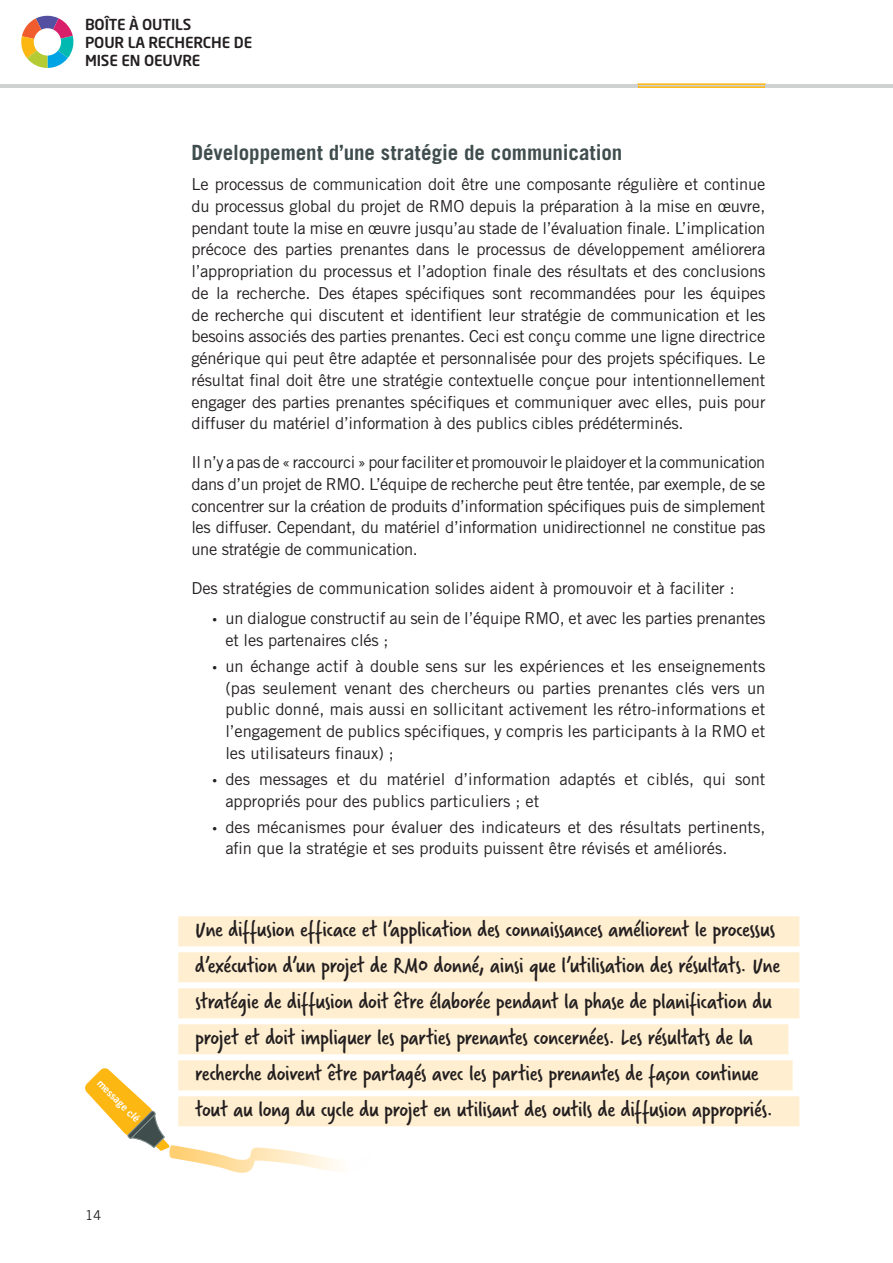
<style>
.page{position:relative;width:893px;height:1263px;background:#fff}
.page>*{position:absolute;margin:0;border:0;box-sizing:border-box;transform-origin:0 0}
.t1{font:24px/36px "Verveine W01";letter-spacing:-.015em;color:#231f20}
.t2{font:700 21px "Trade Gothic LT Std";color:#404d4d}
.t3{font:16.5px/21.8px "Trade Gothic LT Std";color:#231f20;text-align:justify}
.t4{font:500 15px/18.5px "Neo Sans Std";letter-spacing:-.01em;color:#231f20}
.t5{font:13.5px "Trade Gothic LT Std";color:#231f20}
.t6{font:10.5px "Trade Gothic LT Std Bd 2";color:#fff}
.s1{font-family:"Myriad Pro"}
</style>
<div class="page">
<div style="left:178px;top:916px;width:621px;height:30px;background:#ffeecf"></div>
<div style="left:178px;top:952px;width:621px;height:30px;background:#ffeecf"></div>
<div style="left:178px;top:988px;width:621px;height:30px;background:#ffeecf"></div>
<div style="left:178px;top:1024px;width:621px;height:30px;background:#ffeecf"></div>
<div style="left:178px;top:1060px;width:621px;height:30px;background:#ffeecf"></div>
<div style="left:178px;top:1096px;width:621px;height:30px;background:#ffeecf"></div>
<svg style="left:788px;top:1024px;width:11px;height:67px"></svg>
<svg style="left:85px;top:1068px;width:287px;height:105px"></svg>
<hr style="left:0;top:84px;width:128px;height:3px;background:#d0d2d2">
<hr style="left:255px;top:84px;width:128px;height:3px;background:#d0d2d2">
<svg style="left:637px;top:83px;width:129px;height:5px"></svg>
<hr style="left:510px;top:84px;width:128px;height:3px;background:#d0d2d2">
<hr style="left:383px;top:84px;width:127px;height:3px;background:#d0d2d2">
<hr style="left:765px;top:84px;width:128px;height:3px;background:#d0d2d2">
<hr style="left:128px;top:84px;width:127px;height:3px;background:#d0d2d2">
<svg style="left:21px;top:16px;width:52px;height:52px"></svg>
<div style="left:34px;top:28px;width:27px;height:28px;background:#fff;border-radius:50%"></div>
<p class="t4" style="left:85px;top:14px;width:169px">BOÎTE À OUTILS<br>POUR LA RECHERCHE DE<br>MISE EN OEUVRE</p>
<p class="t6" style="left:104px;top:1076px;width:57px;rotate:45deg">message clé</p>
<p class="t5" style="left:85px;top:1207px;width:18px">14</p>
<p class="t2" style="left:191px;top:139px;width:433px">Développement d’une stratégie de communication</p>
<p class="t3" style="left:191px;top:173px;width:576px">Le processus de communication doit être une composante régulière et continue du processus global du projet de RMO depuis la préparation à la mise en œuvre, pendant toute la mise en œuvre jusqu’au stade de l’évaluation finale. L’implication précoce des parties prenantes dans le processus de développement améliorera l’appropriation du processus et l’adoption finale des résultats et des conclusions de la recherche. Des étapes spécifiques sont recommandées pour les équipes de recherche qui discutent et identifient leur stratégie de communication et les besoins associés des parties prenantes. Ceci est conçu comme une ligne directrice générique qui peut être adaptée et personnalisée pour des projets spécifiques. Le résultat final doit être une stratégie contextuelle conçue pour intentionnellement engager des parties prenantes spécifiques et communiquer avec elles, puis pour diffuser du matériel d’information à des publics cibles prédéterminés.</p>
<p class="t3" style="left:191px;top:451px;width:576px">Il n’y a pas de « raccourci » pour faciliter et promouvoir le plaidoyer et la communication dans d’un projet de RMO. L’équipe de recherche peut être tentée, par exemple, de se concentrer sur la création de produits d’information spécifiques puis de simplement les diffuser. Cependant, du matériel d’information unidirectionnel ne constitue pas une stratégie de communication.</p>
<p class="t3" style="left:191px;top:577px;width:545px">Des stratégies de communication solides aident à promouvoir et à faciliter :</p>
<p class="t3" style="left:225px;top:607px;width:541px;text-indent:-13px"><span class="s1">•</span> un dialogue constructif au sein de l’équipe RMO, et avec les parties prenantes et les partenaires clés ;</p>
<p class="t3" style="left:225px;top:655px;width:542px;text-indent:-13px"><span class="s1">•</span> un échange actif à double sens sur les expériences et les enseignements (pas seulement venant des chercheurs ou parties prenantes clés vers un public donné, mais aussi en sollicitant activement les rétro-informations et l’engagement de publics spécifiques, y compris les participants à la RMO et les utilisateurs finaux) ;</p>
<p class="t3" style="left:225px;top:768px;width:541px;text-indent:-13px"><span class="s1">•</span> des messages et du matériel d’information adaptés et ciblés, qui sont appropriés pour des publics particuliers ; et</p>
<p class="t3" style="left:225px;top:816px;width:541px;text-indent:-13px"><span class="s1">•</span> des mécanismes pour évaluer des indicateurs et des résultats pertinents, afin que la stratégie et ses produits puissent être révisés et améliorés.</p>
<p class="t1" style="left:195px;top:911px;width:586px">Une diffusion efficace et l’application des connaissances améliorent le processus d’exécution d’un projet de RMO donné, ainsi que l’utilisation des résultats. Une stratégie de diffusion doit être élaborée pendant la phase de planification du projet et doit impliquer les parties prenantes concernées. Les résultats de la recherche doivent être partagés avec les parties prenantes de façon continue tout au long du cycle du projet en utilisant des outils de diffusion appropriés.</p>
</div>
